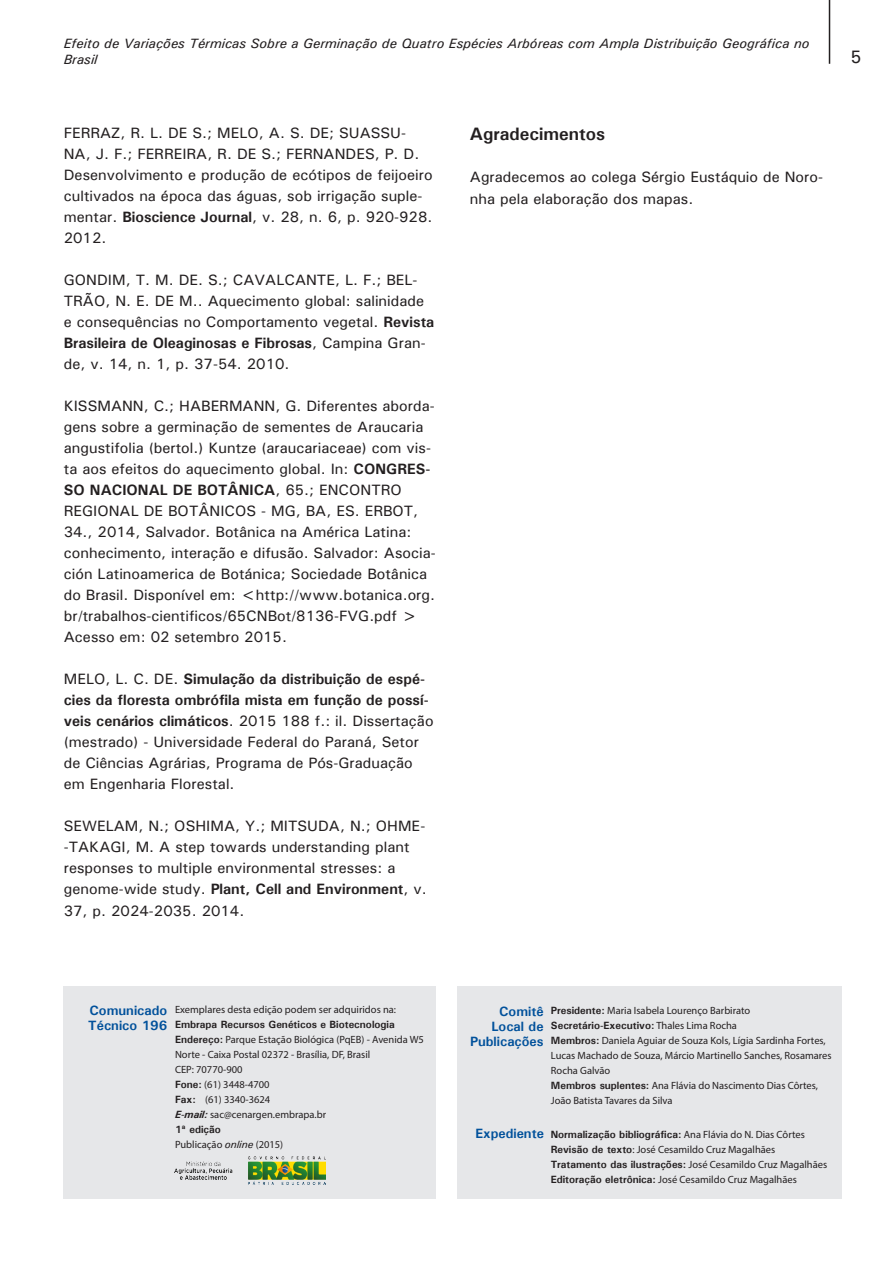
<style>
.page{position:relative;width:893px;height:1263px;background:#fff}
.page>*{position:absolute;margin:0;border:0;box-sizing:border-box;transform-origin:0 0}
.texto{font:700 18px "Univers";color:#231f20}
.t1{font:18px "Univers";color:#231f20}
.t2{font:15px/21px "Univers";color:#231f20}
.t3{font:italic 13.5px/16.2px "Univers";color:#231f20}
.legenda{font:700 13.5px/15px "Univers";color:#01519b}
.legenda-2{font:10.5px/15px "Myriad Pro";color:#231f20}
.legenda-3{font:700 10.5px "Univers";color:#231f20}
.s1{font-weight:700}
.s2{font-family:"Univers";font-weight:700}
.s3{font-family:"Univers";font-weight:700;font-style:italic}
.s4{font-family:"Univers";font-style:italic}
.s5{font-family:"Myriad Pro";font-weight:400}
</style>
<div class="page">
<hr style="left:829px;top:0;width:1px;height:64px;background:#231f20">
<div style="left:64px;top:986px;width:372px;height:213px;background:#e6e7e9"></div>
<div style="left:457px;top:986px;width:385px;height:213px;background:#e6e7e9"></div>
<img style="left:174px;top:1157px;width:152px;height:27px">
<p class="t3" style="left:64px;top:35px;width:747px">Efeito de Variações Térmicas Sobre a Germinação de Quatro Espécies Arbóreas com Ampla Distribuição Geográfica no<br>Brasil</p>
<p class="t2" style="left:64px;top:122px;width:370px">FERRAZ, R. L. DE S.; MELO, A. S. DE; SUASSU-NA, J. F.; FERREIRA, R. DE S.; FERNANDES, P. D.<br>Desenvolvimento e produção de ecótipos de feijoeiro cultivados na época das águas, sob irrigação suple&shy;mentar. <span class="s1">Bioscience Journal</span>, v. 28, n. 6, p. 920-928.<br>2012.</p>
<p class="t2" style="left:64px;top:269px;width:372px">GONDIM, T. M. DE. S.; CAVALCANTE, L. F.; BEL-TRÃO, N. E. DE M.. Aquecimento global: salinidade e consequências no Comportamento vegetal. <span class="s1">Revista Brasileira de Oleaginosas e Fibrosas</span>, Campina Gran&shy;de, v. 14, n. 1, p. 37-54. 2010.</p>
<p class="t2" style="left:64px;top:395px;width:374px">KISSMANN, C.; HABERMANN, G. Diferentes aborda&shy;gens sobre a germinação de sementes de Araucaria angustifolia (bertol.) Kuntze (araucariaceae) com vis&shy;ta aos efeitos do aquecimento global. In: <span class="s1">CONGRES-SO NACIONAL DE BOTÂNICA</span>, 65.; ENCONTRO REGIONAL DE BOTÂNICOS - MG, BA, ES. ERBOT, 34., 2014, Salvador. Botânica na América Latina: conhecimento, interação e difusão. Salvador: Asocia&shy;ción Latinoamerica de Botánica; Sociedade Botânica do Brasil. Disponível em: &lt;http://www.botanica.org. br/trabalhos-cientificos/65CNBot/8136-FVG.pdf &gt; Acesso em: 02 setembro 2015.</p>
<p class="t2" style="left:64px;top:668px;width:371px">MELO, L. C. DE. <span class="s1">Simulação da distribuição de espé&shy;cies da floresta ombrófila mista em função de possí&shy;veis cenários climáticos</span>. 2015 188 f.: il. Dissertação (mestrado) - Universidade Federal do Paraná, Setor de Ciências Agrárias, Programa de Pós-Graduação em Engenharia Florestal.</p>
<p class="t2" style="left:64px;top:815px;width:365px">SEWELAM, N.; OSHIMA, Y.; MITSUDA, N.; OHME--TAKAGI, M. A step towards understanding plant responses to multiple environmental stresses: a genome-wide study. <span class="s1">Plant, Cell and Environment</span>, v.<br>37, p. 2024-2035. 2014.</p>
<p class="texto" style="left:470px;top:123px;width:137px">Agradecimentos</p>
<p class="t2" style="left:470px;top:166px;width:355px;line-height:21.6px">Agradecemos ao colega Sérgio Eustáquio de Noro&shy;nha pela elaboração dos mapas.</p>
<p class="t1" style="left:850px;top:46px;width:13px">5</p>
<p class="legenda-2" style="left:175px;top:1001px;width:223px">Exemplares desta edição podem ser adquiridos na:</p>
<p class="legenda-3" style="left:175px;top:1018px;width:221px">Embrapa Recursos Genéticos e Biotecnologia</p>
<p class="legenda-2" style="left:175px;top:1031px;width:250px"><span class="s2">Endereço:</span> Parque Estação Biológica (PqEB) - Avenida W5<br>Norte - Caixa Postal 02372 - Brasília, DF, Brasil</p>
<p class="legenda-2" style="left:175px;top:1061px;width:69px">CEP: 70770-900</p>
<p class="legenda-2" style="left:175px;top:1076px;width:96px"><span class="s2">Fone:</span> (61) 3448-4700</p>
<p class="legenda-2" style="left:175px;top:1091px;width:97px"><span class="s2">Fax:</span> (61) 3340-3624</p>
<p class="legenda-2" style="left:175px;top:1106px;width:153px"><span class="s3">E-mail:</span> sac@cenargen.embrapa.br</p>
<p class="legenda-3" style="left:175px;top:1123px;width:47px">1ª edição</p>
<p class="legenda-2" style="left:175px;top:1136px;width:110px">Publicação <span class="s4">online</span> (2015)</p>
<p class="legenda" style="left:88px;top:1003px;width:80px">Comunicado<br>Técnico 196</p>
<p class="legenda" style="left:470px;top:1004px;width:75px;text-align:right">Comitê<br>Local de<br>Publicações</p>
<p class="legenda-2" style="left:551px;top:1003px;width:201px"><span class="s2">Presidente:</span> Maria Isabela Lourenço Barbirato</p>
<p class="legenda-3" style="left:551px;top:1019px;width:188px">Secretário-Executivo: <span class="s5">Thales Lima Rocha</span></p>
<p class="legenda-2" style="left:551px;top:1033px;width:282px"><span class="s2">Membros:</span> Daniela Aguiar de Souza Kols, Lígia Sardinha Fortes,<br>Lucas Machado de Souza, Márcio Martinello Sanches, Rosamares<br>Rocha Galvão</p>
<p class="legenda-2" style="left:551px;top:1078px;width:269px"><span class="s2">Membros suplentes:</span> Ana Flávia do Nascimento Dias Côrtes,<br>João Batista Tavares da Silva</p>
<p class="legenda" style="left:475px;top:1126px;width:70px">Expediente</p>
<p class="legenda-3" style="left:551px;top:1128px;width:256px">Normalização bibliográfica: <span class="s5">Ana Flávia do N. Dias Côrtes</span></p>
<p class="legenda-2" style="left:551px;top:1142px;width:226px"><span class="s2">Revisão de texto</span>: José Cesamildo Cruz Magalhães</p>
<p class="legenda-2" style="left:551px;top:1157px;width:278px"><span class="s2">Tratamento das ilustrações:</span> José Cesamildo Cruz Magalhães</p>
<p class="legenda-2" style="left:551px;top:1172px;width:248px"><span class="s2">Editoração eletrônica:</span> José Cesamildo Cruz Magalhães</p>
</div>
